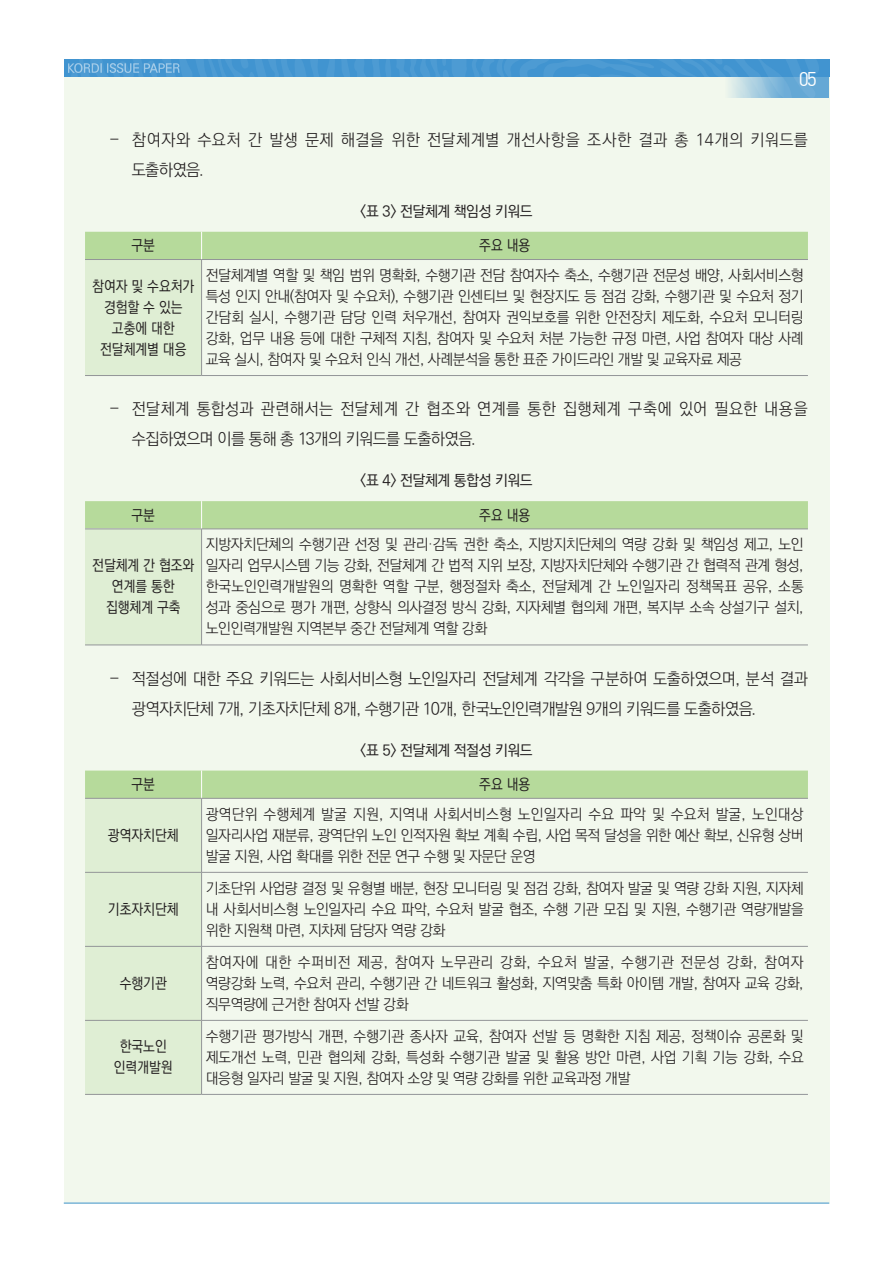
<style>
.page{position:relative;width:893px;height:1263px;background:#fff}
.page>*{position:absolute;margin:0;border:0;box-sizing:border-box;transform-origin:0 0}
.t1{font:19.5px "Dinreg";color:#fff}
.t2{font:16.5px/29.7px "Ko Pub World Dotum PL";letter-spacing:-.035em;color:#231f20}
.t3{font:16.5px/29.7px "Ko Pub World Dotum PL";letter-spacing:.005em;color:#231f20}
.t4{font:16.5px/29.7px "Ko Pub World Dotum PL";letter-spacing:.03em;color:#231f20}
.표_내용{font:15px/21px "Ko Pub World Dotum PL";letter-spacing:-.025em;color:#231f20;text-align:justify}
.표-구분{font:15px/21px "Ko Pub World Dotum PM";color:#231f20;text-align:center;scale:.9 1}
.표제목{font:15px "Ko Pub World Dotum PM";letter-spacing:-.025em;color:#231f20}
.s1{font-family:"Ko Pub World Batang PL"}
</style>
<div class="page">
<div style="left:64px;top:77px;width:765px;height:1126px;background:#f2f8ed"></div>
<svg style="left:702px;top:60px;width:127px;height:38px"></svg>
<hr style="left:64px;top:1203px;width:765px;height:1px;background:#4194d0">
<svg style="left:68px;top:60px;width:754px;height:38px"></svg>
<div style="left:85px;top:259px;width:117px;height:116px;background:#dfeed4"></div>
<div style="left:85px;top:232px;width:723px;height:27px;background:#b6da9b"></div>
<hr style="left:85px;top:259px;width:117px;height:1px;background:#939598">
<hr style="left:85px;top:375px;width:117px;height:1px;background:#939598">
<hr style="left:202px;top:259px;width:606px;height:1px;background:#939598">
<hr style="left:201px;top:260px;width:1px;height:115px;background:#939598">
<hr style="left:202px;top:375px;width:606px;height:1px;background:#939598">
<div style="left:85px;top:529px;width:117px;height:116px;background:#dfeed4"></div>
<svg style="left:85px;top:501px;width:723px;height:28px;background:#b5d89b"></svg>
<hr style="left:85px;top:529px;width:117px;height:1px;background:#939598">
<hr style="left:85px;top:645px;width:117px;height:1px;background:#939598">
<hr style="left:202px;top:529px;width:606px;height:1px;background:#939598">
<hr style="left:201px;top:529px;width:1px;height:116px;background:#939598">
<hr style="left:202px;top:645px;width:606px;height:1px;background:#939598">
<svg style="left:85px;top:770px;width:723px;height:324px"></svg>
<hr style="left:85px;top:872px;width:117px;height:1px;background:#939598">
<hr style="left:202px;top:872px;width:606px;height:1px;background:#939598">
<hr style="left:85px;top:946px;width:117px;height:1px;background:#939598">
<hr style="left:202px;top:946px;width:606px;height:1px;background:#939598">
<hr style="left:85px;top:1020px;width:117px;height:1px;background:#939598">
<hr style="left:202px;top:1020px;width:606px;height:1px;background:#939598">
<hr style="left:85px;top:798px;width:117px;height:1px;background:#939598">
<hr style="left:85px;top:1094px;width:117px;height:1px;background:#939598">
<hr style="left:202px;top:798px;width:606px;height:1px;background:#939598">
<hr style="left:201px;top:798px;width:1px;height:74px;background:#939598">
<hr style="left:201px;top:872px;width:1px;height:74px;background:#939598">
<hr style="left:201px;top:946px;width:1px;height:74px;background:#939598">
<hr style="left:201px;top:1020px;width:1px;height:74px;background:#939598">
<hr style="left:202px;top:1094px;width:606px;height:1px;background:#939598">
<h1 class="t1" style="left:799px;top:66px;width:19px">05</h1>
<p class="t4" style="left:132px;top:126px;width:678px;text-indent:-21px"><span class="s1">–</span> 참여자와 수요처 간 발생 문제 해결을 위한 전달체계별 개선사항을 조사한 결과 총 14개의 키워드를 도출하였음.</p>
<p class="표제목" style="left:360px;top:201px;width:174px">&lt;표 3&gt; 전달체계 책임성 키워드</p>
<p class="표-구분" style="left:132px;top:236px;width:28px">구분</p>
<p class="표-구분" style="left:479px;top:236px;width:58px">주요 내용</p>
<p class="표-구분" style="left:92px;top:276px;width:115px">참여자 및 수요처가 경험할 수 있는 고충에 대한 전달체계별 대응</p>
<p class="표_내용" style="left:206px;top:265px;width:599px">전달체계별 역할 및 책임 범위 명확화, 수행기관 전담 참여자수 축소, 수행기관 전문성 배양, 사회서비스형 특성 인지 안내(참여자 및 수요처), 수행기관 인센티브 및 현장지도 등 점검 강화, 수행기관 및 수요처 정기 간담회 실시, 수행기관 담당 인력 처우개선, 참여자 권익보호를 위한 안전장치 제도화, 수요처 모니터링 강화, 업무 내용 등에 대한 구체적 지침, 참여자 및 수요처 처분 가능한 규정 마련, 사업 참여자 대상 사례 교육 실시, 참여자 및 수요처 인식 개선, 사례분석을 통한 표준 가이드라인 개발 및 교육자료 제공</p>
<p class="t3" style="left:132px;top:395px;width:678px;text-indent:-21px"><span class="s1">–</span> 전달체계 통합성과 관련해서는 전달체계 간 협조와 연계를 통한 집행체계 구축에 있어 필요한 내용을 수집하였으며 이를 통해 총 13개의 키워드를 도출하였음.</p>
<p class="표제목" style="left:360px;top:470px;width:174px">&lt;표 4&gt; 전달체계 통합성 키워드</p>
<p class="표-구분" style="left:132px;top:505px;width:28px">구분</p>
<p class="표-구분" style="left:479px;top:505px;width:58px">주요 내용</p>
<p class="표-구분" style="left:92px;top:556px;width:115px">전달체계 간 협조와 연계를 통한 집행체계 구축</p>
<p class="표_내용" style="left:206px;top:535px;width:599px">지방자치단쳬의 수행기관 선정 및 관리·감독 권한 축소, 지방지치단체의 역량 강화 및 책임성 제고, 노인 일자리 업무시스템 기능 강화, 전달체계 간 법적 지위 보장, 지방자치단체와 수행기관 간 협력적 관계 형성, 한국노인인력개발원의 명확한 역할 구분, 행정절차 축소, 전달체계 간 노인일자리 정책목표 공유, 소통 성과 중심으로 평가 개편, 상향식 의사결정 방식 강화, 지자체별 협의체 개편, 복지부 소속 상설기구 설치, 노인인력개발원 지역본부 중간 전달체계 역할 강화</p>
<p class="t2" style="left:132px;top:664px;width:678px;text-indent:-21px"><span class="s1">–</span> 적절성에 대한 주요 키워드는 사회서비스형 노인일자리 전달체계 각각을 구분하여 도출하였으며, 분석 결과 광역자치단체 7개, 기초자치단체 8개, 수행기관 10개, 한국노인인력개발원 9개의 키워드를 도출하였음.</p>
<p class="표제목" style="left:360px;top:740px;width:174px">&lt;표 5&gt; 전달체계 적절성 키워드</p>
<p class="표-구분" style="left:132px;top:774px;width:28px">구분</p>
<p class="표-구분" style="left:479px;top:774px;width:58px">주요 내용</p>
<p class="표-구분" style="left:108px;top:825px;width:80px">광역자치단체</p>
<p class="표_내용" style="left:206px;top:804px;width:599px">광역단위 수행체계 발굴 지원, 지역내 사회서비스형 노인일자리 수요 파악 및 수요처 발굴, 노인대상 일자리사업 재분류, 광역단위 노인 인적자원 확보 계획 수립, 사업 목적 달성을 위한 예산 확보, 신유형 상버 발굴 지원, 사업 확대를 위한 전문 연구 수행 및 자문단 운영</p>
<p class="표-구분" style="left:108px;top:899px;width:80px">기초자치단체</p>
<p class="표-구분" style="left:120px;top:973px;width:54px">수행기관</p>
<p class="표_내용" style="left:206px;top:878px;width:599px">기초단위 사업량 결정 및 유형별 배분, 현장 모니터링 및 점검 강화, 참여자 발굴 및 역량 강화 지원, 지자체 내 사회서비스형 노인일자리 수요 파악, 수요처 발굴 협조, 수행 기관 모집 및 지원, 수행기관 역량개발을 위한 지원책 마련, 지차제 담당자 역량 강화</p>
<p class="표_내용" style="left:206px;top:952px;width:599px">참여자에 대한 수퍼비전 제공, 참여자 노무관리 강화, 수요처 발굴, 수행기관 전문성 강화, 참여자 역량강화 노력, 수요처 관리, 수행기관 간 네트워크 활성화, 지역맞춤 특화 아이템 개발, 참여자 교육 강화, 직무역량에 근거한 참여자 선발 강화</p>
<p class="표-구분" style="left:114px;top:1037px;width:67px">한국노인 인력개발원</p>
<p class="표_내용" style="left:206px;top:1026px;width:599px">수행기관 평가방식 개편, 수행기관 종사자 교육, 참여자 선발 등 명확한 지침 제공, 정책이슈 공론화 및 제도개선 노력, 민관 협의체 강화, 특성화 수행기관 발굴 및 활용 방안 마련, 사업 기획 기능 강화, 수요 대응형 일자리 발굴 및 지원, 참여자 소양 및 역량 강화를 위한 교육과정 개발</p>
</div>
